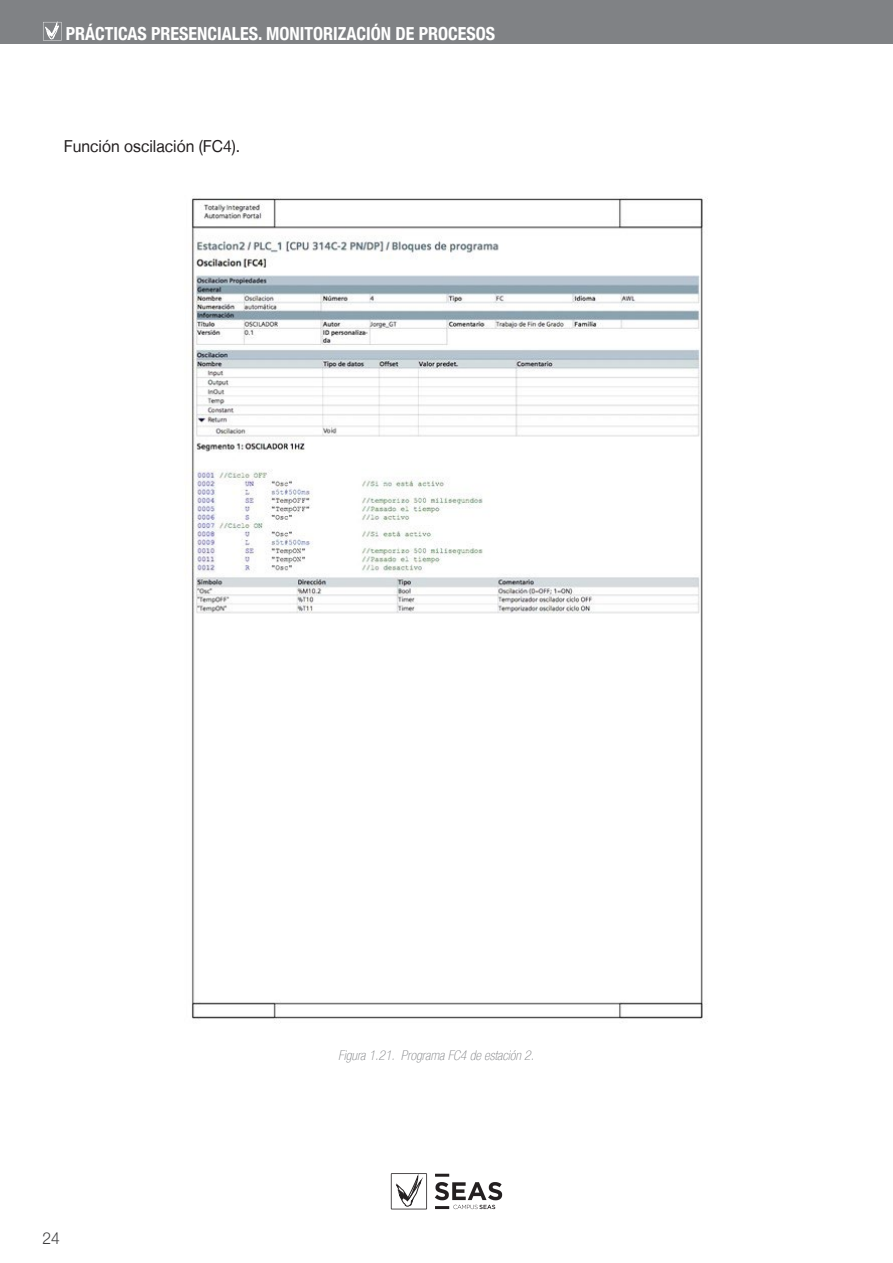
<style>
.page{position:relative;width:893px;height:1263px;background:#fff}
.page>*{position:absolute;margin:0;border:0;box-sizing:border-box;transform-origin:0 0}
.t1{font:700 condensed 18px "Helvetica Neue LT";color:#fff}
.CUERPO_CONTENIDO{font:16.5px "Helvetica Neue LT";color:#231f20;scale:.95 1}
.t2{font:300 16.5px "Helvetica Neue LT";color:#3e3e3f;scale:.95 1}
.t3{font:italic 100 condensed 13.5px "Helvetica Neue LT";color:#808285}
</style>
<div class="page">
<div style="left:0;top:0;width:893px;height:44px;background:#808285"></div>
<hr style="left:435px;top:1174px;width:14px;height:3px;background:#231f20">
<svg style="left:435px;top:1182px;width:67px;height:27px"></svg>
<svg style="left:391px;top:1173px;width:36px;height:36px"></svg>
<svg style="left:43px;top:22px;width:19px;height:19px"></svg>
<img style="left:191px;top:196px;width:517px;height:826px">
<p class="t1" style="left:66px;top:23px;width:431px">PRÁCTICAS PRESENCIALES. MONITORIZACIÓN DE PROCESOS</p>
<p class="CUERPO_CONTENIDO" style="left:64px;top:136px;width:187px">Función oscilación (FC4).</p>
<p class="t2" style="left:43px;top:1228px;width:20px">24</p>
<p class="t3" style="left:338px;top:1047px;width:197px">Figura 1.21. Programa FC4 de estación 2.</p>
</div>
